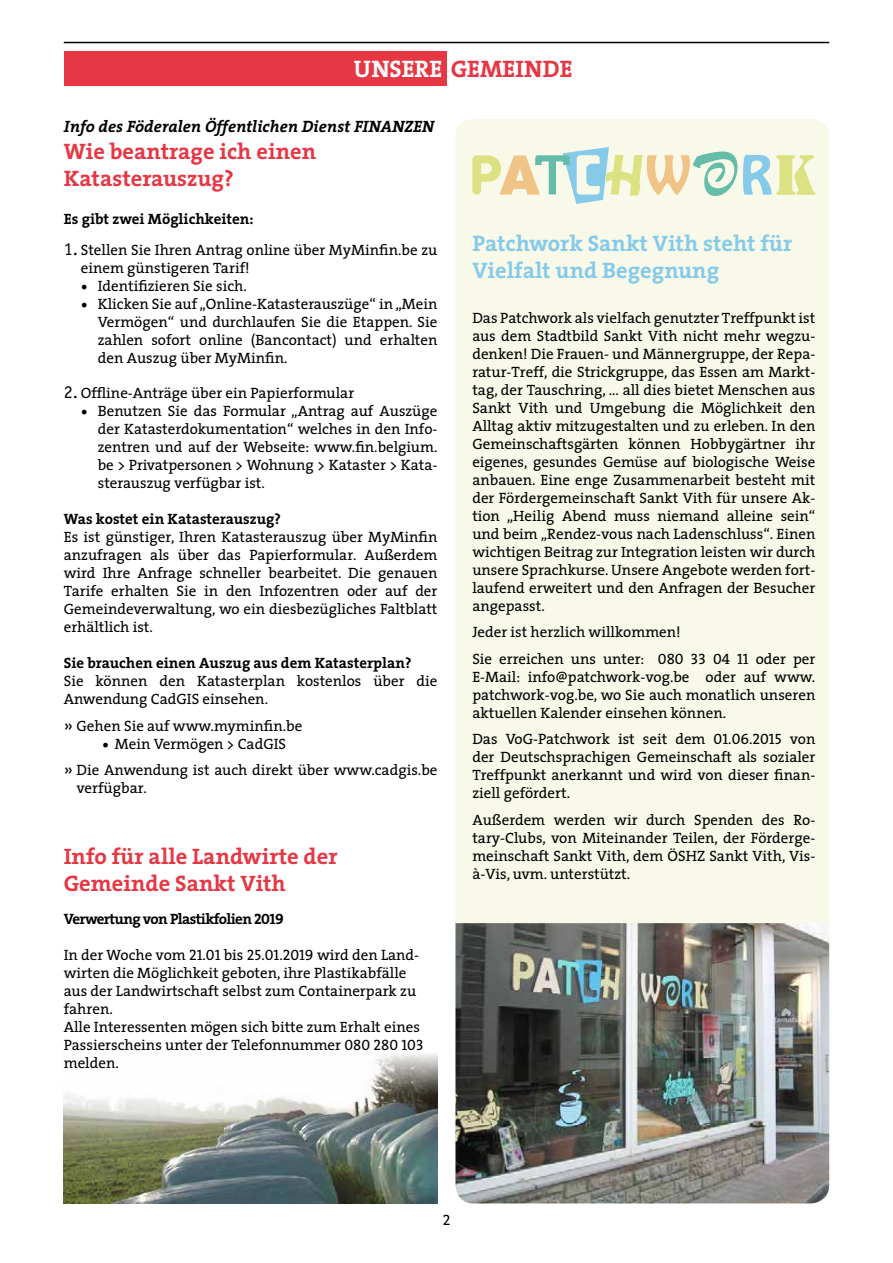
<style>
.page{position:relative;width:893px;height:1263px;background:#fff}
.page>*{position:absolute;margin:0;border:0;box-sizing:border-box;transform-origin:0 0}
.t1{font:700 24px "The Serif";color:#e53844}
.t2{font:700 22.5px/27px "The Serif";color:#e53844}
.t3{font:700 22.5px/27px "The Serif";color:#86cae9}
.t4{font:italic 700 16.5px "The Serif";color:#000}
.t5{font:15px/18px "The Serif";color:#000;text-align:justify}
.t6{font:700 15px "The Serif";color:#000}
.t7{font:700 15px "The Serif";letter-spacing:-.04em;color:#000}
.t8{font:15px "The Serif Caps";color:#000}
.s1{font-family:"The Serif Bold Caps";font-weight:400;color:#fff}
.s2{font-family:"Officina Sans";font-size:18px}
.s3{font-family:"Minion Pro";font-size:18px}
.s4{font-size:18px}
.s5{font-family:"The Serif Bold Caps";font-weight:400}
.s6{font-family:"The Serif Caps"}
</style>
<div class="page">
<hr style="left:64px;top:42px;width:765px;height:1px;background:#000">
<div style="left:455px;top:119px;width:374px;height:1084px;background:#f8f9e9;border-radius:17px"></div>
<div style="left:64px;top:51px;width:382px;height:34px;background:#e53844"></div>
<svg style="left:743px;top:154px;width:72px;height:41px"></svg>
<svg style="left:472px;top:147px;width:265px;height:57px"></svg>
<img style="left:455px;top:923px;width:374px;height:280px">
<img style="left:64px;top:1054px;width:373px;height:149px">
<h1 class="t1" style="left:354px;top:49px;width:220px"><span class="s1">UNSERE</span> GEMEINDE</h1>
<p class="t4" style="left:64px;top:113px;width:372px">Info des Föderalen Öffentlichen Dienst FINANZEN</p>
<h2 class="t2" style="left:64px;top:138px;width:254px">Wie beantrage ich einen<br>Katasterauszug?</h2>
<p class="t6" style="left:64px;top:207px;width:191px">Es gibt zwei Möglichkeiten:</p>
<p class="t5" style="left:81px;top:241px;width:358px;text-indent:-17px"><span class="s2">1.</span> Stellen Sie Ihren Antrag online über MyMinfin.be zu einem günstigeren Tarif!</p>
<p class="t5" style="left:81px;top:277px;width:167px"><span class="s3">•</span> Identifizieren Sie sich.</p>
<p class="t5" style="left:98px;top:295px;width:341px;text-indent:-17px"><span class="s3">•</span> Klicken Sie auf „Online-Katasterauszüge“ in „Mein Vermögen“ und durchlaufen Sie die Etappen. Sie zahlen sofort online (Bancontact) und erhalten den Auszug über MyMinfin.</p>
<p class="t5" style="left:64px;top:384px;width:292px"><span class="s2">2.</span> Offline-Anträge über ein Papierformular</p>
<p class="t5" style="left:98px;top:402px;width:341px;text-indent:-17px"><span class="s3">•</span> Benutzen Sie das Formular „Antrag auf Auszüge der Katasterdokumentation“ welches in den Info&shy;zentren und auf der Webseite: www.fin.belgium. be &gt; Privatpersonen &gt; Wohnung &gt; Kataster &gt; Kata&shy;sterauszug verfügbar ist.</p>
<p class="t6" style="left:64px;top:506px;width:219px">Was kostet ein Katasterauszug?</p>
<p class="t5" style="left:64px;top:528px;width:375px">Es ist günstiger, Ihren Katasterauszug über MyMinfin anzufragen als über das Papierformular. Außerdem wird Ihre Anfrage schneller bearbeitet. Die genauen Tarife erhalten Sie in den Infozentren oder auf der Gemeindeverwaltung, wo ein diesbezügliches Faltblatt erhältlich ist.</p>
<p class="t6" style="left:64px;top:650px;width:349px">Sie brauchen einen Auszug aus dem Katasterplan?</p>
<p class="t5" style="left:64px;top:672px;width:375px">Sie können den Katasterplan kostenlos über die<br>Anwendung CadGIS einsehen.</p>
<p class="t5" style="left:64px;top:716px;width:240px"><span class="s4">»</span> Gehen Sie auf www.myminfin.be</p>
<p class="t5" style="left:64px;top:730px;width:375px;line-height:26.5px;text-indent:38px"><span class="s3">•</span> Mein Vermögen &gt; CadGIS<br><span class="s4">»</span> Die Anwendung ist auch direkt über www.cadgis.be</p>
<p class="t5" style="left:77px;top:779px;width:72px">verfügbar.</p>
<h2 class="t2" style="left:64px;top:843px;width:275px">Info für alle Landwirte der<br>Gemeinde Sankt Vith</h2>
<p class="t7" style="left:64px;top:907px;width:221px">Verwertung von Plastikfolien <span class="s5">2019</span></p>
<p class="t5" style="left:64px;top:946px;width:361px;text-align:left">In der Woche vom <span class="s6">21</span>.<span class="s6">01</span> bis <span class="s6">25</span>.<span class="s6">01</span>.<span class="s6">2019</span> wird den Land&shy;wirten die Möglichkeit geboten, ihre Plastikabfälle aus der Landwirtschaft selbst zum Containerpark zu fahren.<br>Alle Interessenten mögen sich bitte zum Erhalt eines Passierscheins unter der Telefonnummer <span class="s6">080 280 103 </span>melden.</p>
<h2 class="t3" style="left:472px;top:230px;width:321px">Patchwork Sankt Vith steht für<br>Vielfalt und Begegnung</h2>
<p class="t5" style="left:472px;top:308px;width:344px">Das Patchwork als vielfach genutzter Treffpunkt ist aus dem Stadtbild Sankt Vith nicht mehr wegzu&shy;denken! Die Frauen- und Männergruppe, der Repa&shy;ratur-Treff, die Strickgruppe, das Essen am Markt&shy;tag, der Tauschring, … all dies bietet Menschen aus Sankt Vith und Umgebung die Möglichkeit den Alltag aktiv mitzugestalten und zu erleben. In den Gemeinschaftsgärten können Hobbygärtner ihr eigenes, gesundes Gemüse auf biologische Weise anbauen. Eine enge Zusammenarbeit besteht mit der Fördergemeinschaft Sankt Vith für unsere Ak&shy;tion „Heilig Abend muss niemand alleine sein“ und beim „Rendez-vous nach Ladenschluss“. Einen wichtigen Beitrag zur Integration leisten wir durch unsere Sprachkurse. Unsere Angebote werden fort&shy;laufend erweitert und den Anfragen der Besucher angepasst.</p>
<p class="t5" style="left:472px;top:618px;width:344px;line-height:26.5px">Jeder ist herzlich willkommen!<br>Sie erreichen uns unter: <span class="s6">080 33 04 11</span> oder per</p>
<p class="t5" style="left:472px;top:667px;width:344px">E-Mail: info@patchwork-vog.be oder auf www. patchwork-vog.be, wo Sie auch monatlich unseren aktuellen Kalender einsehen können.</p>
<p class="t5" style="left:472px;top:730px;width:344px">Das VoG-Patchwork ist seit dem <span class="s6">01</span>.<span class="s6">06</span>.<span class="s6">2015</span> von der Deutschsprachigen Gemeinschaft als sozialer Treffpunkt anerkannt und wird von dieser finan&shy;ziell gefördert.</p>
<p class="t5" style="left:472px;top:810px;width:344px">Außerdem werden wir durch Spenden des Ro&shy;tary-Clubs, von Miteinander Teilen, der Förderge&shy;meinschaft Sankt Vith, dem ÖSHZ Sankt Vith, Vis&shy;à-Vis, uvm. unterstützt.</p>
<p class="t8" style="left:443px;top:1207px;width:9px">2</p>
</div>
